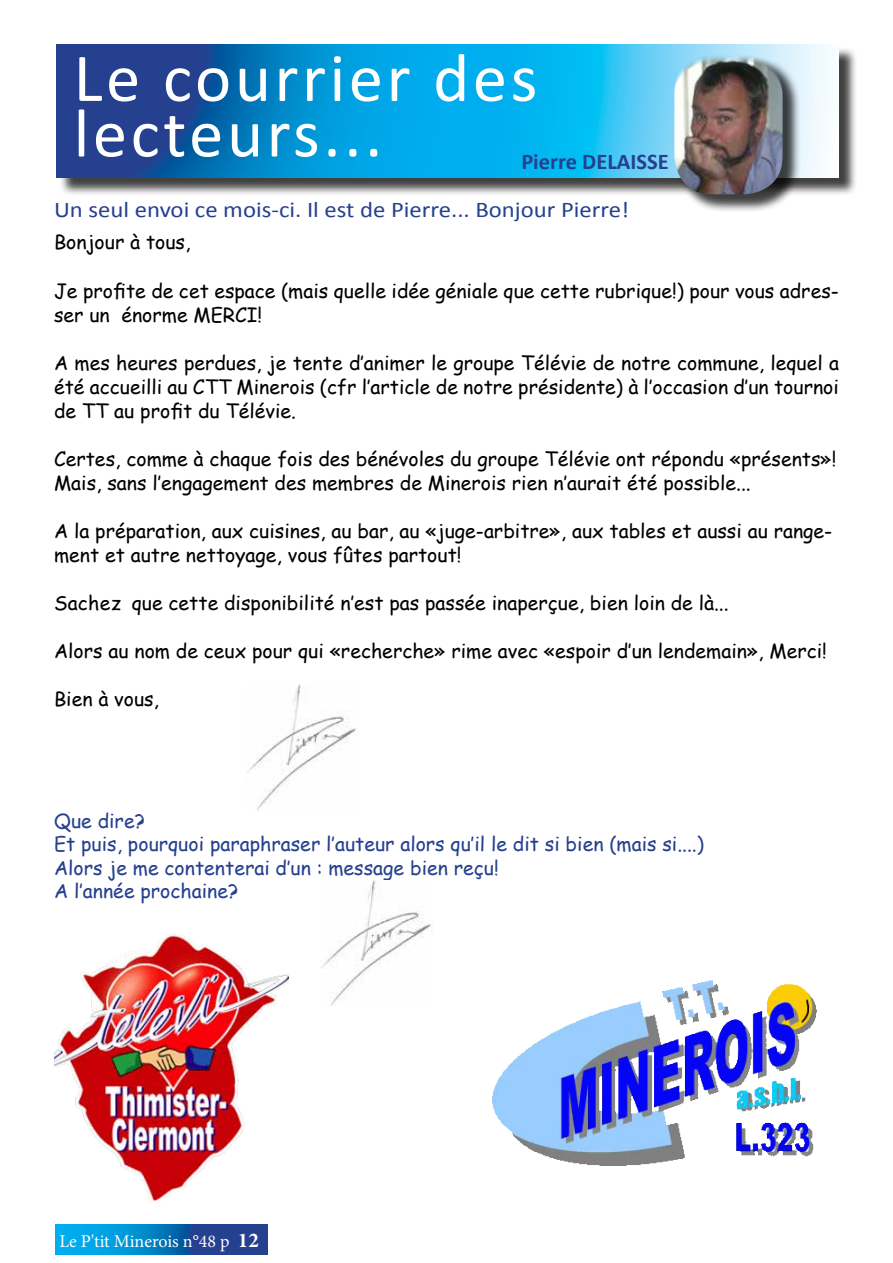
<style>
.page{position:relative;width:893px;height:1263px;background:#fff}
.page>*{position:absolute;margin:0;border:0;box-sizing:border-box;transform-origin:0 0}
.t1{font:69px/55.5px "Calibri";letter-spacing:.05em;color:#fff}
.t2{font:22.5px "Calibri";color:#25408f;scale:1.1 1}
.t3{font:700 22.5px "Calibri";color:#25408f}
.t4{font:19.5px/24px "Comic Sans MS";color:#000}
.t5{font:19.5px/23.4px "Comic Sans MS";color:#25408f}
.t6{font:18px "Minion Pro";letter-spacing:-.005em;color:#fff}
.s1{font-weight:700;font-size:21px}
</style>
<div class="page">
<img style="left:54px;top:934px;width:235px;height:268px">
<svg style="left:55px;top:1225px;width:213px;height:29px;background:#0d72b9"></svg>
<div style="left:59px;top:47px;width:799px;height:149px;background:#000;opacity:.75"></div>
<svg style="left:57px;top:45px;width:782px;height:132px;background:#2195d2"></svg>
<div style="left:677px;top:56px;width:124px;height:157px;background:#000;opacity:.75"></div>
<img style="left:674px;top:54px;width:109px;height:140px">
<img style="left:246px;top:685px;width:112px;height:125px">
<img style="left:321px;top:880px;width:110px;height:126px">
<img style="left:492px;top:980px;width:325px;height:186px">
<h1 class="t1" style="left:74px;top:50px;width:465px">Le courrier des lecteurs...</h1>
<p class="t3" style="left:521px;top:147px;width:149px">Pierre DELAISSE</p>
<p class="t2" style="left:54px;top:195px;width:524px">Un seul envoi ce mois-ci. Il est de Pierre... Bonjour Pierre!</p>
<p class="t4" style="left:54px;top:230px;width:138px">Bonjour à tous,</p>
<p class="t4" style="left:54px;top:278px;width:786px">Je profite de cet espace (mais quelle idée géniale que cette rubrique!) pour vous adres&shy;ser un énorme MERCI!</p>
<p class="t4" style="left:54px;top:350px;width:786px;text-align:justify">A mes heures perdues, je tente d’animer le groupe Télévie de notre commune, lequel a été accueilli au CTT Minerois (cfr l’article de notre présidente) à l’occasion d’un tournoi de TT au profit du Télévie.</p>
<p class="t4" style="left:54px;top:446px;width:784px">Certes, comme à chaque fois des bénévoles du groupe Télévie ont répondu «présents»!<br>Mais, sans l’engagement des membres de Minerois rien n’aurait été possible...</p>
<p class="t4" style="left:54px;top:518px;width:780px">A la préparation, aux cuisines, au bar, au «juge-arbitre», aux tables et aussi au range&shy;ment et autre nettoyage, vous fûtes partout!</p>
<p class="t4" style="left:54px;top:590px;width:676px">Sachez que cette disponibilité n’est pas passée inaperçue, bien loin de là...</p>
<p class="t4" style="left:54px;top:638px;width:774px">Alors au nom de ceux pour qui «recherche» rime avec «espoir d’un lendemain», Merci!</p>
<p class="t4" style="left:54px;top:686px;width:107px">Bien à vous,</p>
<p class="t5" style="left:54px;top:808px;width:651px">Que dire?<br>Et puis, pourquoi paraphraser l’auteur alors qu’il le dit si bien (mais si....)<br>Alors je me contenterai d’un : message bien reçu!<br>A l’année prochaine?</p>
<p class="t6" style="left:59px;top:1229px;width:201px">Le P'tit Minerois n°48 p <span class="s1">12</span></p>
</div>
